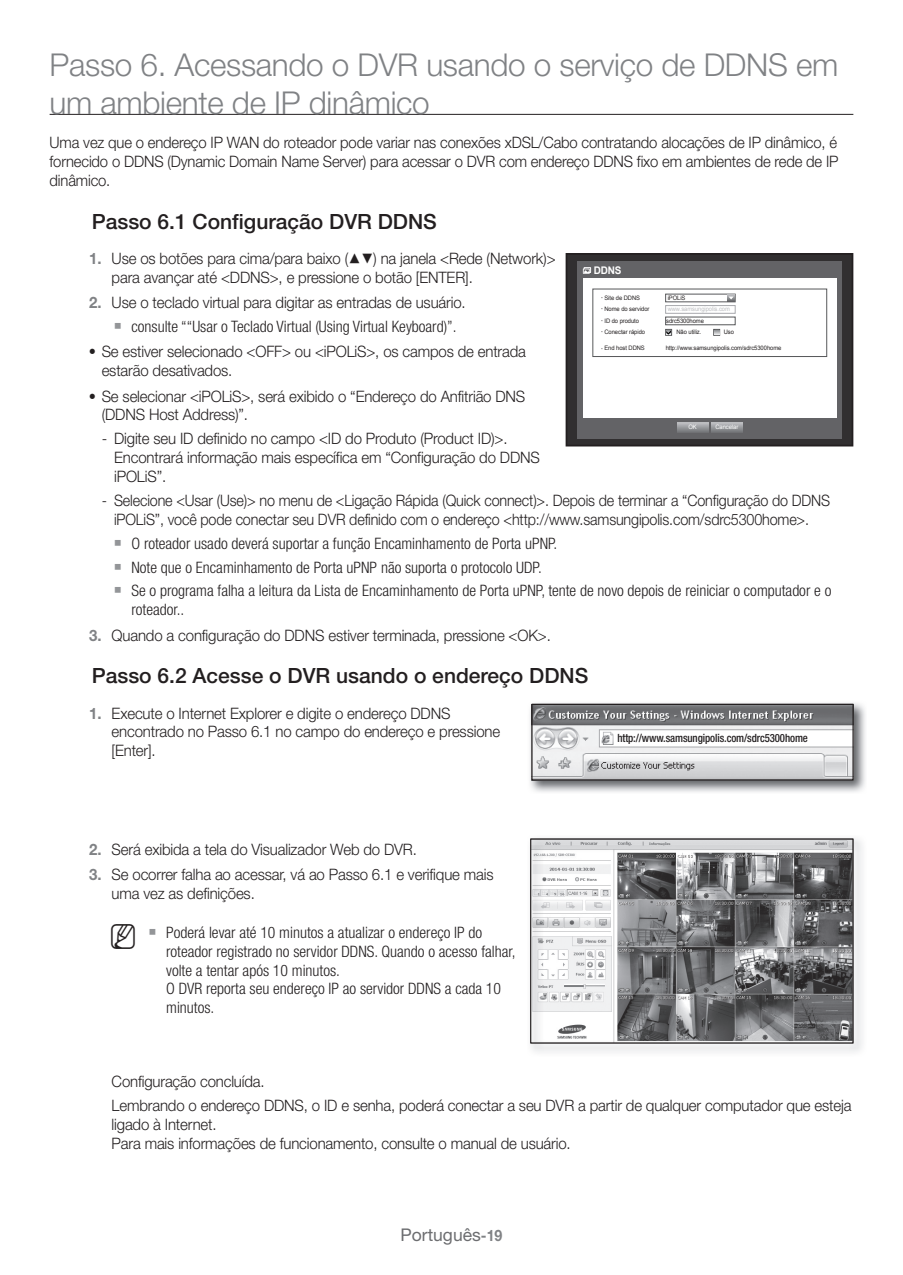
<style>
.page{position:relative;width:903px;height:1275px;background:#fff}
.page>*{position:absolute;margin:0;border:0;box-sizing:border-box;transform-origin:0 0}
.t1{font:300 31.5px/38.5px "Helvetica Neue cp";letter-spacing:-.01em;color:#808285}
.t2{font:500 21px "Helvetica Neue cp";color:#231f20}
.t3{font:17.5px "Helvetica Neue cp";color:#6c6d70}
.t4{font:300 15.75px/18.9px "Helvetica Neue cp";letter-spacing:-.01em;color:#231f20;scale:.95 1}
.t5{font:300 condensed 15.75px/18.9px "Helvetica Neue cp";color:#231f20}
.t6{font:300 15.75px/18.9px "Helvetica Neue cp";letter-spacing:-.01em;color:#231f20;text-align:justify;scale:.94 1}
.t7{font:300 15.75px/18.9px "Helvetica Neue cp";letter-spacing:-.01em;color:#231f20;text-align:center;scale:.91 1}
.t8{font:500 condensed 11.38px "Helvetica Neue cp";letter-spacing:-.01em;color:#231f20;scale:.95 1}
.t9{font:700 10.5px "Arial";color:#fff;scale:.95 1}
.t10{font:6.12px "Arial";letter-spacing:-.01em;color:#231f20;scale:.95 1}
.t11{font:6.12px "Arial";letter-spacing:-.01em;color:#bcbdc0;scale:.95 1}
.t12{font:6.12px "Arial";letter-spacing:-.01em;color:#fff;scale:.95 1}
.s1{font-weight:700;color:#808285}
.s2{font-weight:700;font-stretch:normal;color:#808285}
.s3{font-stretch:normal}
.s4{font-family:"SI Icon HR755";font-weight:400;font-stretch:normal;font-size:17.5px;color:#939598}
.s5{font-family:"SI Icon HR755";font-weight:400}
.s6{font-family:"SIBD P1400";font-weight:400;font-stretch:normal;font-size:28px}
.s7{font-weight:700;font-size:15.75px;color:#808285}
</style>
<div class="page">
<hr style="left:50px;top:114px;width:803px;height:1px;background:#231f20">
<img style="left:530px;top:703px;width:335px;height:89px">
<img style="left:533px;top:706px;width:319px;height:73px">
<div style="left:531px;top:704px;width:323px;height:77px;border:1px solid #231f20"></div>
<div style="left:617px;top:733px;width:220px;height:12px;background:#fff"></div>
<img style="left:530px;top:838px;width:332px;height:214px">
<img style="left:532px;top:840px;width:319px;height:201px">
<div style="left:530px;top:838px;width:323px;height:205px;border:1px solid #231f20"></div>
<div style="left:566px;top:254px;width:286px;height:192px;background:#312f30"></div>
<div style="left:577px;top:262px;width:264px;height:177px;background:#636366"></div>
<div style="left:583px;top:278px;width:253px;height:139px;background:#fff"></div>
<svg style="left:677px;top:423px;width:32px;height:9px"></svg>
<svg style="left:711px;top:423px;width:32px;height:9px"></svg>
<div style="left:584px;top:267px;width:7px;height:6px;border:1px solid #fff"></div>
<svg style="left:583px;top:269px;width:7px;height:5px"></svg>
<div style="left:593px;top:289px;width:234px;height:68px;border:1px solid #57585a"></div>
<div style="left:665px;top:294px;width:70px;height:8px;border:1px solid #57585a"></div>
<svg style="left:727px;top:294px;width:8px;height:8px"></svg>
<div style="left:665px;top:305px;width:70px;height:9px;border:1px solid #a8a9ad"></div>
<div style="left:665px;top:317px;width:70px;height:8px;border:1px solid #57585a"></div>
<div style="left:713px;top:329px;width:7px;height:7px;border:1px solid #57585a"></div>
<svg style="left:714px;top:330px;width:5px;height:5px"></svg>
<div style="left:665px;top:329px;width:7px;height:7px;border:1px solid #57585a"></div>
<svg style="left:666px;top:330px;width:5px;height:5px"></svg>
<div style="left:566px;top:253px;width:287px;height:193px;border:2px solid #231f20"></div>
<h1 class="t1" style="left:50px;top:46px;width:790px">Passo 6. Acessando o DVR usando o serviço de DDNS em um ambiente de IP dinâmico</h1>
<p class="t6" style="left:50px;top:133px;width:841px">Uma vez que o endereço IP WAN do roteador pode variar nas conexões xDSL/Cabo contratando alocações de IP dinâmico, é fornecido o DDNS (Dynamic Domain Name Server) para acessar o DVR com endereço DDNS fixo em ambientes de rede de IP dinâmico.</p>
<h2 class="t2" style="left:92px;top:209px;width:347px">Passo 6.1 Configuração DVR DDNS</h2>
<p class="t4" style="left:112px;top:249px;width:469px;text-indent:-22px"><span class="s1">1.</span> Use os botões para cima/para baixo (▲▼) na janela &lt;Rede (Network)&gt; para avançar até &lt;DDNS&gt;, e pressione o botão [ENTER].</p>
<p class="t5" style="left:114px;top:291px;width:353px;line-height:23.8px;text-indent:-25px"><span class="s2">2.</span> <span class="s3">Use o teclado virtual para digitar as entradas de usuário. </span><span class="s4">`</span> consulte ““Usar o Teclado Virtual (Using Virtual Keyboard)”.</p>
<p class="t4" style="left:102px;top:342px;width:448px;text-indent:-12px"><span class="s5">~</span> Se estiver selecionado &lt;OFF&gt; ou &lt;iPOLiS&gt;, os campos de entrada estarão desativados.</p>
<p class="t4" style="left:102px;top:387px;width:447px;text-indent:-12px"><span class="s5">~</span> Se selecionar &lt;iPOLiS&gt;, será exibido o “Endereço do Anfitrião DNS (DDNS Host Address)”.</p>
<p class="t4" style="left:114px;top:429px;width:450px;text-indent:-12px">- Digite seu ID definido no campo &lt;ID do Produto (Product ID)&gt;.<br>Encontrará informação mais específica em “Configuração do DDNS iPOLiS”.</p>
<p class="t7" style="left:102px;top:491px;width:802px">- Selecione &lt;Usar (Use)&gt; no menu de &lt;Ligação Rápida (Quick connect)&gt;. Depois de terminar a “Configuração do DDNS iPOLiS”, você pode conectar seu DVR definido com o endereço &lt;http://www.samsungipolis.com/sdrc5300home&gt;.</p>
<p class="t5" style="left:114px;top:531px;width:719px;line-height:23.8px"><span class="s4">`</span> O roteador usado deverá suportar a função Encaminhamento de Porta uPNP.<br><span class="s4">`</span> Note que o Encaminhamento de Porta uPNP não suporta o protocolo UDP.<br><span class="s4">`</span> Se o programa falha a leitura da Lista de Encaminhamento de Porta uPNP, tente de novo depois de reiniciar o computador e o</p>
<p class="t5" style="left:131px;top:600px;width:54px">roteador..</p>
<p class="t4" style="left:89px;top:626px;width:487px"><span class="s1">3.</span> Quando a configuração do DDNS estiver terminada, pressione &lt;OK&gt;.</p>
<h2 class="t2" style="left:92px;top:664px;width:498px">Passo 6.2 Acesse o DVR usando o endereço DDNS</h2>
<p class="t4" style="left:112px;top:704px;width:410px;text-indent:-22px"><span class="s1">1.</span> Execute o Internet Explorer e digite o endereço DDNS encontrado no Passo 6.1 no campo do endereço e pressione [Enter].</p>
<p class="t9" style="left:594px;top:263px;width:31px">DDNS</p>
<p class="t10" style="left:604px;top:294px;width:39px">Site de DDNS</p>
<p class="t10" style="left:668px;top:294px;width:20px">iPOLiS</p>
<p class="t10" style="left:604px;top:305px;width:49px">Nome do servidor</p>
<p class="t11" style="left:668px;top:305px;width:67px">www.samsungipolis.com</p>
<p class="t10" style="left:604px;top:316px;width:38px">ID do produto</p>
<p class="t10" style="left:666px;top:316px;width:41px">sdrc5300home</p>
<p class="t10" style="left:604px;top:328px;width:44px">Conectar rápido</p>
<p class="t10" style="left:676px;top:328px;width:28px">Não utiliz.</p>
<p class="t10" style="left:724px;top:328px;width:12px">Uso</p>
<p class="t10" style="left:604px;top:344px;width:44px">End host DDNS</p>
<p class="t10" style="left:666px;top:344px;width:123px">http://www.samsungipolis.com/sdrc5300home</p>
<p class="t12" style="left:688px;top:423px;width:10px">OK</p>
<p class="t12" style="left:715px;top:423px;width:26px">Cancelar</p>
<p class="t8" style="left:617px;top:732px;width:202px">http://www.samsungipolis.com/sdrc5300home</p>
<p class="t4" style="left:89px;top:840px;width:346px"><span class="s1">2.</span> Será exibida a tela do Visualizador Web do DVR.</p>
<p class="t4" style="left:112px;top:865px;width:404px;text-indent:-22px"><span class="s1">3.</span> Se ocorrer falha ao acessar, vá ao Passo 6.1 e verifique mais uma vez as definições.</p>
<p class="t5" style="left:166px;top:923px;width:351px;text-indent:-57px"><span class="s6">M</span> <span class="s4">`</span> Poderá levar até 10 minutos a atualizar o endereço IP do roteador registrado no servidor DDNS. Quando o acesso falhar, volte a tentar após 10 minutos.<br>O DVR reporta seu endereço IP ao servidor DDNS a cada 10 minutos.</p>
<p class="t4" style="left:112px;top:1070px;width:780px;line-height:23.8px">Configuração concluída.<br>Lembrando o endereço DDNS, o ID e senha, poderá conectar a seu DVR a partir de qualquer computador que esteja</p>
<p class="t4" style="left:112px;top:1115px;width:485px">ligado à Internet.<br>Para mais informações de funcionamento, consulte o manual de usuário.</p>
<p class="t3" style="left:400px;top:1225px;width:103px">Português<span class="s7">-19</span></p>
</div>
